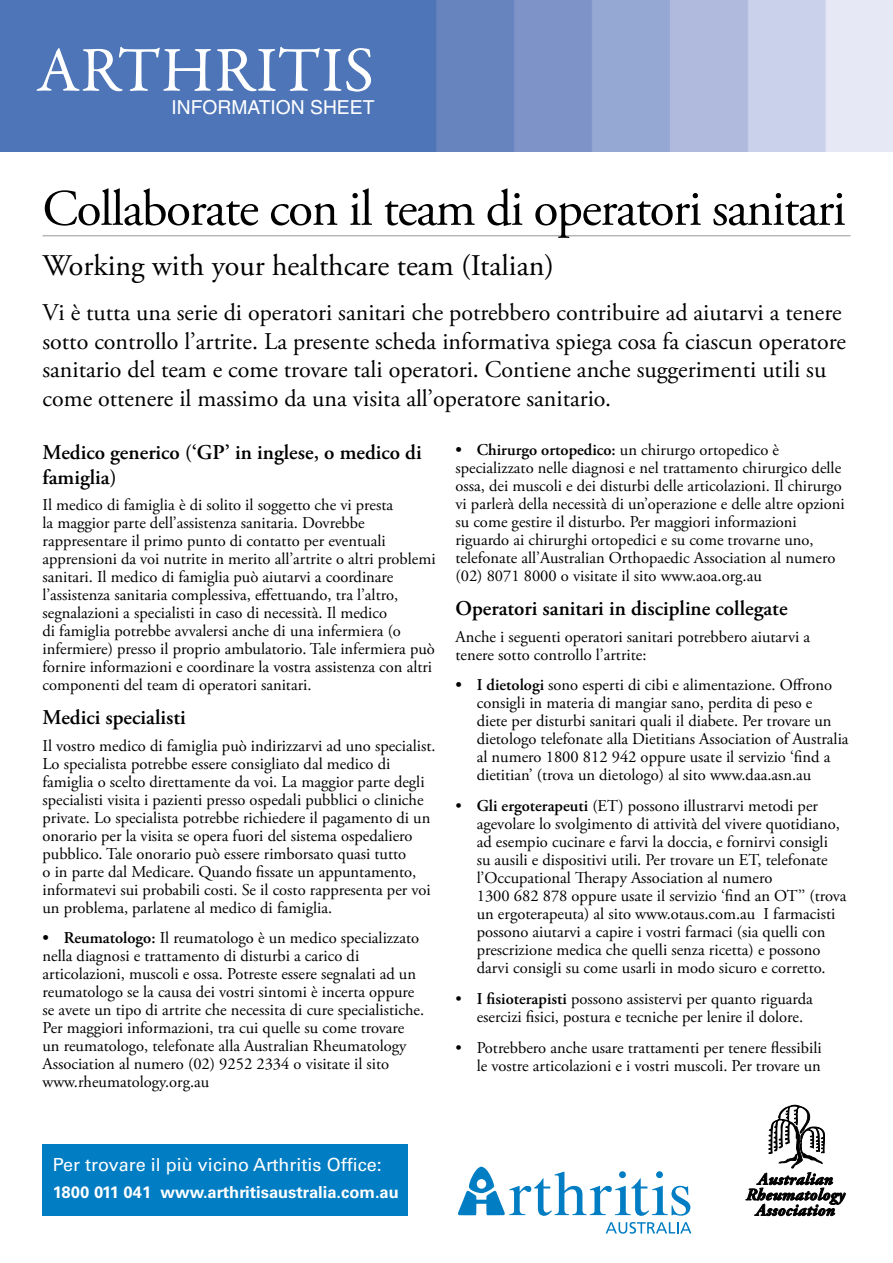
<style>
.page{position:relative;width:893px;height:1263px;background:#fff}
.page>*{position:absolute;margin:0;border:0;box-sizing:border-box;transform-origin:0 0}
.t1{font:64.2px "Garamond Premr Pro";letter-spacing:.01em;color:#fff}
.t2{font:51px "Adobe Garamond Pro";letter-spacing:-.025em;color:#000}
.t3{font:30px "Adobe Garamond Pro";color:#000}
.t4{font:24px/28.8px "Adobe Garamond Pro";color:#000}
.t5{font:600 21px/25.2px "Adobe Garamond Pro";color:#000}
.t6{font:19.2px "Helvetica";color:#fff}
.t7{font:18px "Univers";color:#fff}
.t8{font:16.5px/18px "Adobe Garamond Pro";color:#000}
.t9{font:700 16.5px "Univers";color:#fff}
.s1{font-weight:600}
</style>
<div class="page">
<hr style="left:43px;top:235px;width:807px;height:1px;background:#939598">
<svg style="left:746px;top:1105px;width:100px;height:111px"></svg>
<div style="left:43px;top:1144px;width:365px;height:71px;background:#007dc3"></div>
<img style="left:0;top:0;width:893px;height:152px">
<svg style="left:458px;top:1167px;width:233px;height:49px"></svg>
<svg style="left:606px;top:1222px;width:85px;height:12px"></svg>
<h1 class="t1" style="left:36px;top:32px;width:339px">ARTHRITIS</h1>
<p class="t6" style="left:171px;top:96px;width:204px">INFORMATION SHEET</p>
<h2 class="t2" style="left:43px;top:178px;width:805px">Collaborate con il team di operatori sanitari</h2>
<h3 class="t3" style="left:43px;top:247px;width:513px">Working with your healthcare team (Italian)</h3>
<p class="t4" style="left:43px;top:299px;width:805px">Vi è tutta una serie di operatori sanitari che potrebbero contribuire ad aiutarvi a tenere sotto controllo l’artrite. La presente scheda informativa spiega cosa fa ciascun operatore sanitario del team e come trovare tali operatori. Contiene anche suggerimenti utili su come ottenere il massimo da una visita all’operatore sanitario.</p>
<p class="t5" style="left:43px;top:439px;width:381px">Medico generico (‘GP’ in inglese, o medico di famiglia)</p>
<p class="t8" style="left:43px;top:497px;width:395px">Il medico di famiglia è di solito il soggetto che vi presta<br>la maggior parte dell’assistenza sanitaria. Dovrebbe rappresentare il primo punto di contatto per eventuali apprensioni da voi nutrite in merito all’artrite o altri problemi sanitari. Il medico di famiglia può aiutarvi a coordinare l’assistenza sanitaria complessiva, effettuando, tra l’altro, segnalazioni a specialisti in caso di necessità. Il medico<br>di famiglia potrebbe avvalersi anche di una infermiera (o infermiere) presso il proprio ambulatorio. Tale infermiera può fornire informazioni e coordinare la vostra assistenza con altri componenti del team di operatori sanitari.</p>
<p class="t5" style="left:43px;top:705px;width:145px">Medici specialisti</p>
<p class="t8" style="left:43px;top:737px;width:395px">Il vostro medico di famiglia può indirizzarvi ad uno specialist.<br>Lo specialista potrebbe essere consigliato dal medico di famiglia o scelto direttamente da voi. La maggior parte degli specialisti visita i pazienti presso ospedali pubblici o cliniche private. Lo specialista potrebbe richiedere il pagamento di un onorario per la visita se opera fuori del sistema ospedaliero pubblico. Tale onorario può essere rimborsato quasi tutto<br>o in parte dal Medicare. Quando fissate un appuntamento, informatevi sui probabili costi. Se il costo rappresenta per voi un problema, parlatene al medico di famiglia.</p>
<p class="t8" style="left:43px;top:930px;width:383px"><span class="s1">• Reumatologo:</span> Il reumatologo è un medico specializzato nella diagnosi e trattamento di disturbi a carico di articolazioni, muscoli e ossa. Potreste essere segnalati ad un reumatologo se la causa dei vostri sintomi è incerta oppure se avete un tipo di artrite che necessita di cure specialistiche.<br>Per maggiori informazioni, tra cui quelle su come trovare un reumatologo, telefonate alla Australian Rheumatology Association al numero (02) 9252 2334 o visitate il sito www.rheumatology.org.au</p>
<p class="t8" style="left:455px;top:442px;width:391px"><span class="s1">• Chirurgo ortopedico:</span> un chirurgo ortopedico è specializzato nelle diagnosi e nel trattamento chirurgico delle ossa, dei muscoli e dei disturbi delle articolazioni. Il chirurgo vi parlerà della necessità di un’operazione e delle altre opzioni su come gestire il disturbo. Per maggiori informazioni riguardo ai chirurghi ortopedici e su come trovarne uno, telefonate all’Australian Orthopaedic Association al numero (02) 8071 8000 o visitate il sito www.aoa.org.au</p>
<p class="t5" style="left:455px;top:596px;width:334px">Operatori sanitari in discipline collegate</p>
<p class="t8" style="left:455px;top:628px;width:356px">Anche i seguenti operatori sanitari potrebbero aiutarvi a tenere sotto controllo l’artrite:</p>
<p class="t8" style="left:477px;top:677px;width:373px;text-indent:-21px"><span class="s1">• I dietologi</span> sono esperti di cibi e alimentazione. Offrono consigli in materia di mangiar sano, perdita di peso e<br>diete per disturbi sanitari quali il diabete. Per trovare un dietologo telefonate alla Dietitians Association of Australia al numero 1800 812 942 oppure usate il servizio ‘find a dietitian’ (trova un dietologo) al sito www.daa.asn.au</p>
<p class="t8" style="left:477px;top:797px;width:371px;text-indent:-21px">• <span class="s1">Gli ergoterapeuti</span> (ET) possono illustrarvi metodi per agevolare lo svolgimento di attività del vivere quotidiano, ad esempio cucinare e farvi la doccia, e fornirvi consigli<br>su ausili e dispositivi utili. Per trovare un ET, telefonate l’Occupational Therapy Association al numero<br>1300 682 878 oppure usate il servizio ‘find an OT’’ (trova un ergoterapeuta) al sito www.otaus.com.au I farmacisti possono aiutarvi a capire i vostri farmaci (sia quelli con prescrizione medica che quelli senza ricetta) e possono darvi consigli su come usarli in modo sicuro e corretto.</p>
<p class="t8" style="left:477px;top:990px;width:338px;text-indent:-21px">• <span class="s1">I fisioterapisti</span> possono assistervi per quanto riguarda esercizi fisici, postura e tecniche per lenire il dolore.</p>
<p class="t8" style="left:455px;top:1039px;width:368px;text-align:right">• Potrebbero anche usare trattamenti per tenere flessibili le vostre articolazioni e i vostri muscoli. Per trovare un</p>
<p class="t7" style="left:53px;top:1153px;width:330px">Per trovare il più vicino Arthritis Office:</p>
<p class="t9" style="left:53px;top:1182px;width:348px">1800 011 041 www.arthritisaustralia.com.au</p>
</div>
